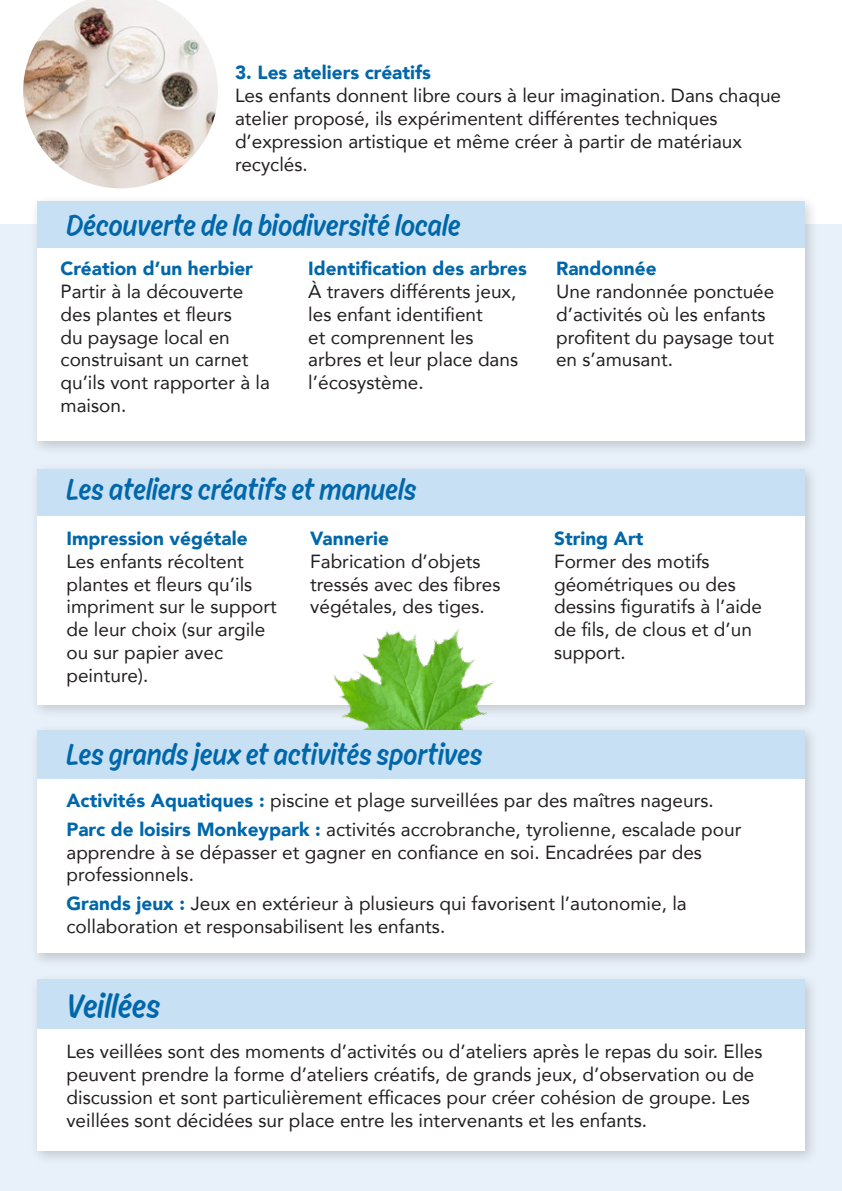
<style>
.page{position:relative;width:842px;height:1191px;background:#fff}
.page>*{position:absolute;margin:0;border:0;box-sizing:border-box;transform-origin:0 0}
.t1{font:100 36px "Ahkio";color:#0067aa}
.t2{font:100 32px "Ahkio";color:#0067aa}
.t3{font:19px/22.8px "Avenir";color:#231f20}
.t4{font:900 19px "Avenir";color:#0067aa}
.s1{font-weight:900;color:#0067aa}
</style>
<div class="page">
<div style="left:0;top:225px;width:842px;height:966px;background:#e8f0f9"></div>
<div style="left:29px;top:194px;width:790px;height:262px;background:#231f20;opacity:.2"></div>
<div style="left:37px;top:201px;width:768px;height:240px;background:#fff"></div>
<div style="left:29px;top:462px;width:790px;height:257px;background:#231f20;opacity:.2"></div>
<div style="left:37px;top:469px;width:768px;height:235px;background:#fff"></div>
<div style="left:29px;top:972px;width:790px;height:193px;background:#231f20;opacity:.2"></div>
<div style="left:37px;top:979px;width:768px;height:171px;background:#fff"></div>
<div style="left:37px;top:201px;width:768px;height:47px;background:#c7e0f3"></div>
<div style="left:37px;top:469px;width:768px;height:47px;background:#c7e0f3"></div>
<div style="left:37px;top:979px;width:768px;height:49px;background:#c7e0f3"></div>
<img style="left:23px;top:0;width:195px;height:188px">
<img style="left:310px;top:629px;width:202px;height:94px">
<div style="left:29px;top:723px;width:790px;height:245px;background:#231f20;opacity:.2"></div>
<div style="left:37px;top:730px;width:768px;height:223px;background:#fff"></div>
<div style="left:37px;top:730px;width:768px;height:48px;background:#c7e0f3"></div>
<p class="t3" style="left:235px;top:61px;width:548px"><span class="s1">3. Les ateliers créatifs<br></span>Les enfants donnent libre cours à leur imagination. Dans chaque atelier proposé, ils expérimentent différentes techniques d’expression artistique et même créer à partir de matériaux recyclés.</p>
<p class="t2" style="left:67px;top:207px;width:396px">Découverte de la biodiversité locale</p>
<p class="t4" style="left:61px;top:252px;width:194px">Création d’un herbier</p>
<p class="t3" style="left:61px;top:279px;width:211px">Partir à la découverte des plantes et fleurs<br>du paysage local en construisant un carnet qu’ils vont rapporter à la maison.</p>
<p class="t4" style="left:308px;top:252px;width:220px">Identification des arbres</p>
<p class="t3" style="left:308px;top:279px;width:211px">À travers différents jeux, les enfant identifient<br>et comprennent les arbres et leur place dans l’écosystème.</p>
<p class="t2" style="left:67px;top:471px;width:352px">Les ateliers créatifs et manuels</p>
<p class="t4" style="left:66px;top:522px;width:183px">Impression végétale</p>
<p class="t3" style="left:66px;top:549px;width:212px">Les enfants récoltent plantes et fleurs qu’ils impriment sur le support de leur choix (sur argile ou sur papier avec peinture).</p>
<p class="t4" style="left:310px;top:522px;width:80px">Vannerie</p>
<p class="t3" style="left:310px;top:549px;width:192px">Fabrication d’objets tressés avec des fibres végétales, des tiges.</p>
<p class="t4" style="left:556px;top:252px;width:102px">Randonnée</p>
<p class="t3" style="left:556px;top:279px;width:220px">Une randonnée ponctuée d’activités où les enfants profitent du paysage tout en s’amusant.</p>
<p class="t4" style="left:554px;top:522px;width:91px">String Art</p>
<p class="t3" style="left:554px;top:549px;width:210px">Former des motifs géométriques ou des dessins figuratifs à l’aide de fils, de clous et d’un support.</p>
<p class="t2" style="left:67px;top:736px;width:418px">Les grands jeux et activités sportives</p>
<p class="t3" style="left:66px;top:788px;width:649px"><span class="s1">Activités Aquatiques :</span> piscine et plage surveillées par des maîtres nageurs.</p>
<p class="t3" style="left:66px;top:817px;width:676px"><span class="s1">Parc de loisirs Monkeypark :</span> activités accrobranche, tyrolienne, escalade pour apprendre à se dépasser et gagner en confiance en soi. Encadrées par des professionnels.</p>
<p class="t3" style="left:66px;top:891px;width:622px"><span class="s1">Grands jeux :</span> Jeux en extérieur à plusieurs qui favorisent l’autonomie, la collaboration et responsabilisent les enfants.</p>
<p class="t1" style="left:67px;top:985px;width:95px">Veillées</p>
<p class="t3" style="left:66px;top:1039px;width:698px">Les veillées sont des moments d’activités ou d’ateliers après le repas du soir. Elles peuvent prendre la forme d’ateliers créatifs, de grands jeux, d’observation ou de discussion et sont particulièrement efficaces pour créer cohésion de groupe. Les veillées sont décidées sur place entre les intervenants et les enfants.</p>
</div>
